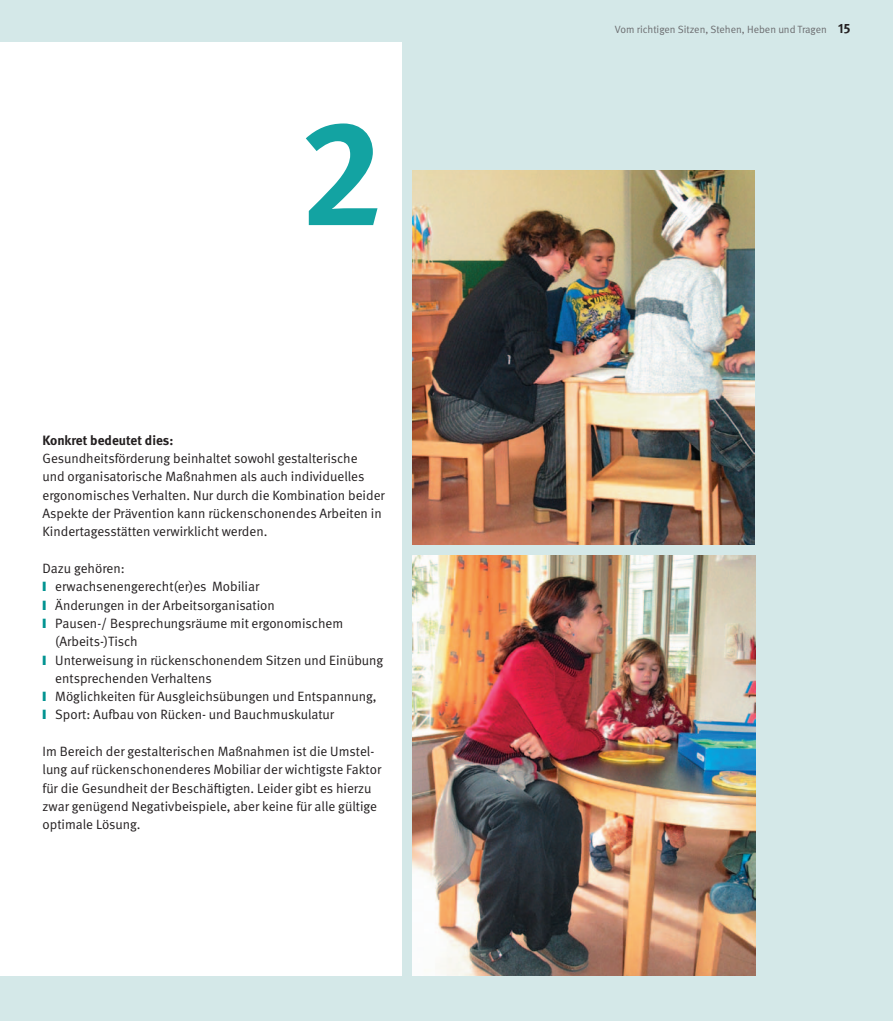
<style>
.page{position:relative;width:893px;height:1021px;background:#fff}
.page>*{position:absolute;margin:0;border:0;box-sizing:border-box;transform-origin:0 0}
.Headline_23_Bold{font:700 150px "DGUV Meta";color:#13a3a2}
.Fl__Text_9{font:13.5px/18.3px "DGUV Meta";color:#231f20}
.Fl__Text_9-2{font:700 13.5px "DGUV Meta";color:#231f20}
.t1{font:10.5px "DGUV Meta";color:#6c6d70}
.s1{color:#009391}
.s2{font-weight:700;font-size:13.5px;color:#231f20}
</style>
<div class="page">
<div style="left:0;top:0;width:893px;height:1020px;background:#d4e8e8"></div>
<div style="left:0;top:43px;width:402px;height:932px;background:#fff"></div>
<img style="left:412px;top:170px;width:343px;height:374px">
<img style="left:412px;top:556px;width:343px;height:419px">
<p class="Headline_23_Bold" style="left:300px;top:84px;width:85px">2</p>
<p class="Fl__Text_9-2" style="left:43px;top:432px;width:132px">Konkret bedeutet dies:</p>
<p class="Fl__Text_9" style="left:43px;top:449px;width:344px">Gesundheitsförderung beinhaltet sowohl gestalterische<br>und organisatorische Maßnahmen als auch individuelles ergonomisches Verhalten. Nur durch die Kombination beider Aspekte der Prävention kann rückenschonendes Arbeiten in Kindertagesstätten verwirklicht werden.</p>
<p class="Fl__Text_9" style="left:43px;top:559px;width:84px">Dazu gehören:</p>
<p class="Fl__Text_9" style="left:43px;top:577px;width:218px"><span class="s1">❙</span> erwachsenengerecht(er)es Mobiliar</p>
<p class="Fl__Text_9" style="left:43px;top:596px;width:234px"><span class="s1">❙</span> Änderungen in der Arbeitsorganisation</p>
<p class="Fl__Text_9" style="left:55px;top:614px;width:289px;text-indent:-13px"><span class="s1">❙</span> Pausen-/ Besprechungsräume mit ergonomischem (Arbeits-)Tisch</p>
<p class="Fl__Text_9" style="left:55px;top:651px;width:329px;text-indent:-13px"><span class="s1">❙</span> Unterweisung in rückenschonendem Sitzen und Einübung entsprechenden Verhaltens</p>
<p class="Fl__Text_9" style="left:43px;top:687px;width:336px"><span class="s1">❙</span> Möglichkeiten für Ausgleichsübungen und Entspannung,</p>
<p class="Fl__Text_9" style="left:43px;top:706px;width:293px"><span class="s1">❙</span> Sport: Aufbau von Rücken- und Bauchmuskulatur</p>
<p class="Fl__Text_9" style="left:43px;top:742px;width:340px">Im Bereich der gestalterischen Maßnahmen ist die Umstel&shy;lung auf rückenschonenderes Mobiliar der wichtigste Faktor für die Gesundheit der Beschäftigten. Leider gibt es hierzu zwar genügend Negativbeispiele, aber keine für alle gültige optimale Lösung.</p>
<p class="t1" style="left:615px;top:23px;width:237px">Vom richtigen Sitzen, Stehen, Heben und Tragen <span class="s2">15</span></p>
</div>
